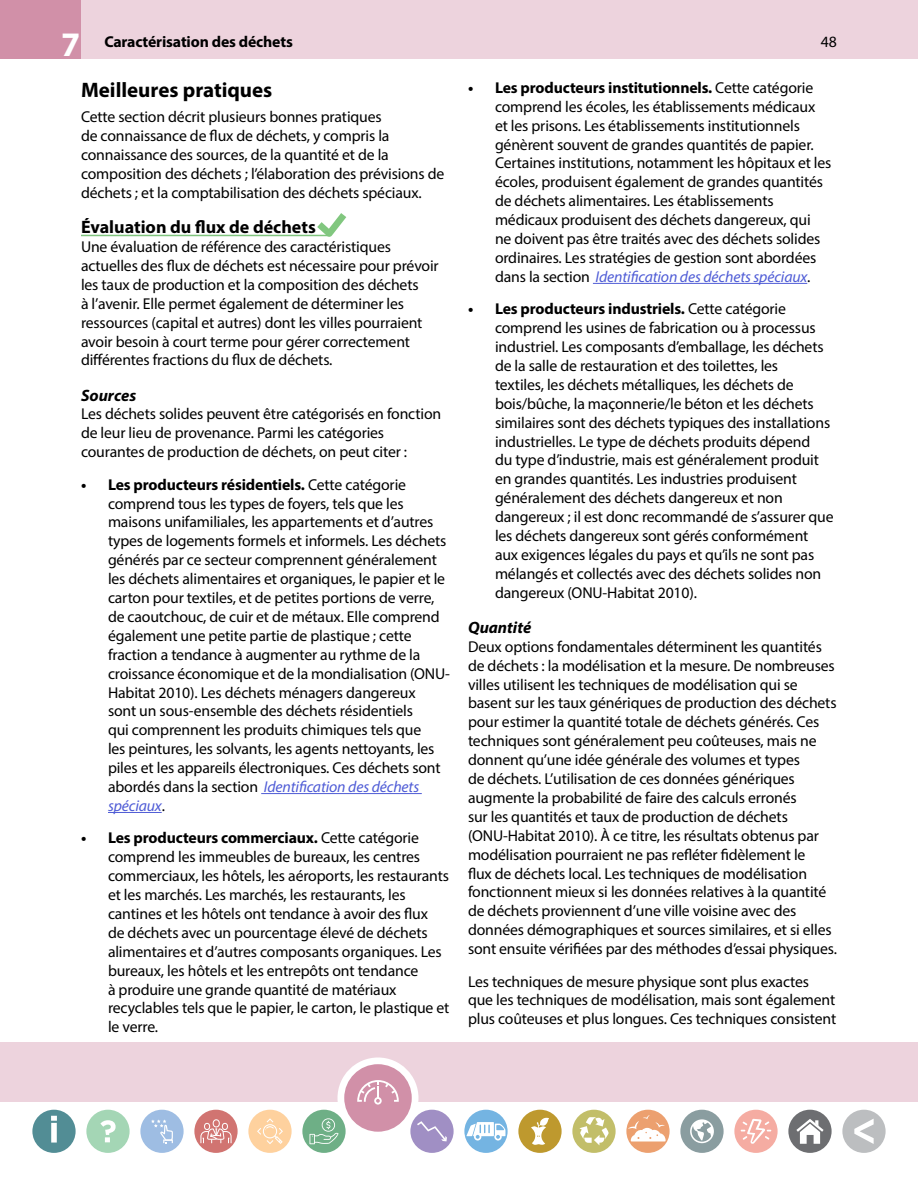
<style>
.page{position:relative;width:918px;height:1188px;background:#fff}
.page>*{position:absolute;margin:0;border:0;box-sizing:border-box;transform-origin:0 0}
.Header2{font:700 21px "Myriad Pro";color:#000}
.Header3{font:700 18px "Myriad Pro";color:#000}
.Header3-2{font:italic 700 16.5px "Myriad Pro";color:#000}
.Body1{font:15.75px/18.9px "Myriad Pro";letter-spacing:-.01em;color:#000}
.Body1-2{font:700 15.75px "Myriad Pro";letter-spacing:-.01em;color:#000}
.s1{font-size:34.5px;color:#fff}
.s2{font-weight:700}
.s3{font-style:italic;color:#4f5cd6}
.s4{font-weight:400}
</style>
<div class="page">
<div style="left:0;top:1043px;width:918px;height:59px;background:#edd3dd"></div>
<div style="left:248px;top:1110px;width:44px;height:43px;background:#fed19e;border-radius:50%"></div>
<svg style="left:257px;top:1118px;width:26px;height:26px"></svg>
<div style="left:194px;top:1110px;width:44px;height:43px;background:#d17471;border-radius:50%"></div>
<svg style="left:200px;top:1119px;width:32px;height:24px"></svg>
<div style="left:680px;top:1110px;width:44px;height:43px;background:#8a9da0;border-radius:50%"></div>
<svg style="left:690px;top:1119px;width:24px;height:24px"></svg>
<div style="left:626px;top:1110px;width:44px;height:43px;background:#eca06f;border-radius:50%"></div>
<svg style="left:628px;top:1115px;width:38px;height:27px"></svg>
<div style="left:734px;top:1110px;width:44px;height:43px;background:#f5aca2;border-radius:50%"></div>
<svg style="left:741px;top:1119px;width:30px;height:25px"></svg>
<div style="left:464px;top:1110px;width:44px;height:43px;background:#74b4e2;border-radius:50%"></div>
<svg style="left:466px;top:1122px;width:39px;height:19px"></svg>
<div style="left:518px;top:1110px;width:44px;height:43px;background:#be992e;border-radius:50%"></div>
<svg style="left:531px;top:1118px;width:18px;height:27px"></svg>
<div style="left:572px;top:1110px;width:44px;height:43px;background:#c2be69;border-radius:50%"></div>
<svg style="left:579px;top:1117px;width:30px;height:28px"></svg>
<div style="left:140px;top:1110px;width:44px;height:43px;background:#9ebde3;border-radius:50%"></div>
<svg style="left:151px;top:1119px;width:22px;height:24px"></svg>
<div style="left:86px;top:1110px;width:44px;height:43px;background:#a4d6b5;border-radius:50%"></div>
<svg style="left:100px;top:1120px;width:16px;height:22px"></svg>
<div style="left:842px;top:1110px;width:44px;height:43px;background:#bcbec0;border-radius:50%"></div>
<svg style="left:854px;top:1119px;width:20px;height:25px"></svg>
<div style="left:788px;top:1110px;width:44px;height:43px;background:#6d6e71;border-radius:50%"></div>
<svg style="left:796px;top:1119px;width:28px;height:25px"></svg>
<div style="left:32px;top:1110px;width:44px;height:43px;background:#528d95;border-radius:50%"></div>
<svg style="left:51px;top:1116px;width:6px;height:27px"></svg>
<div style="left:338px;top:1058px;width:80px;height:81px;background:#fff;border-radius:50%"></div>
<div style="left:344px;top:1064px;width:68px;height:68px;background:#d190a8;border-radius:50%"></div>
<svg style="left:357px;top:1080px;width:42px;height:25px"></svg>
<div style="left:81px;top:0;width:837px;height:58px;background:#edd3dd"></div>
<div style="left:0;top:0;width:81px;height:58px;background:#d190a8"></div>
<div style="left:410px;top:1110px;width:44px;height:43px;background:#a08fc4;border-radius:50%"></div>
<svg style="left:417px;top:1121px;width:30px;height:20px"></svg>
<div style="left:302px;top:1110px;width:44px;height:43px;background:#6eaf86;border-radius:50%"></div>
<svg style="left:309px;top:1118px;width:30px;height:26px"></svg>
<hr style="left:261px;top:793px;width:161px;height:1px;background:#4f5cd6">
<hr style="left:108px;top:812px;width:54px;height:1px;background:#4f5cd6">
<hr style="left:593px;top:283px;width:214px;height:1px;background:#4f5cd6">
<svg style="left:317px;top:213px;width:29px;height:24px"></svg>
<hr style="left:81px;top:235px;width:247px;height:1px;background:#7fc47d">
<p class="Body1-2" style="left:61px;top:32px;width:233px"><span class="s1">7</span> Caractérisation des déchets</p>
<p class="Body1" style="left:821px;top:32px;width:18px">48</p>
<p class="Header2" style="left:81px;top:76px;width:193px">Meilleures pratiques</p>
<p class="Body1" style="left:81px;top:107px;width:365px">Cette section décrit plusieurs bonnes pratiques<br>de connaissance de flux de déchets, y compris la connaissance des sources, de la quantité et de la composition des déchets ; l’élaboration des prévisions de déchets ; et la comptabilisation des déchets spéciaux.</p>
<h3 class="Header3" style="left:81px;top:215px;width:236px">Évaluation du flux de déchets</h3>
<p class="Body1" style="left:81px;top:237px;width:359px">Une évaluation de référence des caractéristiques actuelles des flux de déchets est nécessaire pour prévoir les taux de production et la composition des déchets<br>à l’avenir. Elle permet également de déterminer les ressources (capital et autres) dont les villes pourraient avoir besoin à court terme pour gérer correctement différentes fractions du flux de déchets.</p>
<h3 class="Header3-2" style="left:81px;top:384px;width:57px">Sources</h3>
<p class="Body1" style="left:81px;top:404px;width:362px">Les déchets solides peuvent être catégorisés en fonction de leur lieu de provenance. Parmi les catégories courantes de production de déchets, on peut citer :</p>
<p class="Body1" style="left:108px;top:475px;width:343px;text-indent:-27px"><span class="s2">• Les producteurs résidentiels.</span> Cette catégorie comprend tous les types de foyers, tels que les maisons unifamiliales, les appartements et d’autres types de logements formels et informels. Les déchets générés par ce secteur comprennent généralement les déchets alimentaires et organiques, le papier et le carton pour textiles, et de petites portions de verre, de caoutchouc, de cuir et de métaux. Elle comprend également une petite partie de plastique ; cette fraction a tendance à augmenter au rythme de la croissance économique et de la mondialisation (ONU-Habitat 2010). Les déchets ménagers dangereux<br>sont un sous-ensemble des déchets résidentiels<br>qui comprennent les produits chimiques tels que<br>les peintures, les solvants, les agents nettoyants, les piles et les appareils électroniques. Ces déchets sont abordés dans la section <span class="s3">Identification des déchets spéciaux</span>.</p>
<p class="Body1" style="left:108px;top:828px;width:343px;text-indent:-27px"><span class="s2">• Les producteurs commerciaux.</span> Cette catégorie comprend les immeubles de bureaux, les centres commerciaux, les hôtels, les aéroports, les restaurants et les marchés. Les marchés, les restaurants, les cantines et les hôtels ont tendance à avoir des flux<br>de déchets avec un pourcentage élevé de déchets alimentaires et d’autres composants organiques. Les bureaux, les hôtels et les entrepôts ont tendance<br>à produire une grande quantité de matériaux recyclables tels que le papier, le carton, le plastique et le verre.</p>
<p class="Body1-2" style="left:468px;top:77px;width:347px">• Les producteurs institutionnels. <span class="s4">Cette catégorie</span></p>
<p class="Body1" style="left:495px;top:97px;width:338px">comprend les écoles, les établissements médicaux et les prisons. Les établissements institutionnels génèrent souvent de grandes quantités de papier.<br>Certaines institutions, notamment les hôpitaux et les écoles, produisent également de grandes quantités de déchets alimentaires. Les établissements médicaux produisent des déchets dangereux, qui<br>ne doivent pas être traités avec des déchets solides ordinaires. Les stratégies de gestion sont abordées dans la section <span class="s3">Identification des déchets spéciaux</span>.</p>
<p class="Body1" style="left:495px;top:299px;width:340px;text-indent:-27px"><span class="s2">• Les producteurs industriels.</span> Cette catégorie comprend les usines de fabrication ou à processus industriel. Les composants d’emballage, les déchets de la salle de restauration et des toilettes, les<br>textiles, les déchets métalliques, les déchets de bois/bûche, la maçonnerie/le béton et les déchets similaires sont des déchets typiques des installations industrielles. Le type de déchets produits dépend<br>du type d’industrie, mais est généralement produit en grandes quantités. Les industries produisent généralement des déchets dangereux et non dangereux ; il est donc recommandé de s’assurer que les déchets dangereux sont gérés conformément aux exigences légales du pays et qu’ils ne sont pas mélangés et collectés avec des déchets solides non dangereux (ONU-Habitat 2010).</p>
<h3 class="Header3-2" style="left:468px;top:617px;width:65px">Quantité</h3>
<p class="Body1" style="left:468px;top:637px;width:371px">Deux options fondamentales déterminent les quantités de déchets : la modélisation et la mesure. De nombreuses villes utilisent les techniques de modélisation qui se basent sur les taux génériques de production des déchets pour estimer la quantité totale de déchets générés. Ces techniques sont généralement peu coûteuses, mais ne donnent qu’une idée générale des volumes et types<br>de déchets. L’utilisation de ces données génériques augmente la probabilité de faire des calculs erronés<br>sur les quantités et taux de production de déchets (ONU-Habitat 2010). À ce titre, les résultats obtenus par modélisation pourraient ne pas refléter fidèlement le<br>flux de déchets local. Les techniques de modélisation fonctionnent mieux si les données relatives à la quantité de déchets proviennent d’une ville voisine avec des données démographiques et sources similaires, et si elles sont ensuite vérifiées par des méthodes d’essai physiques.</p>
<p class="Body1" style="left:468px;top:972px;width:370px">Les techniques de mesure physique sont plus exactes que les techniques de modélisation, mais sont également plus coûteuses et plus longues. Ces techniques consistent</p>
</div>
